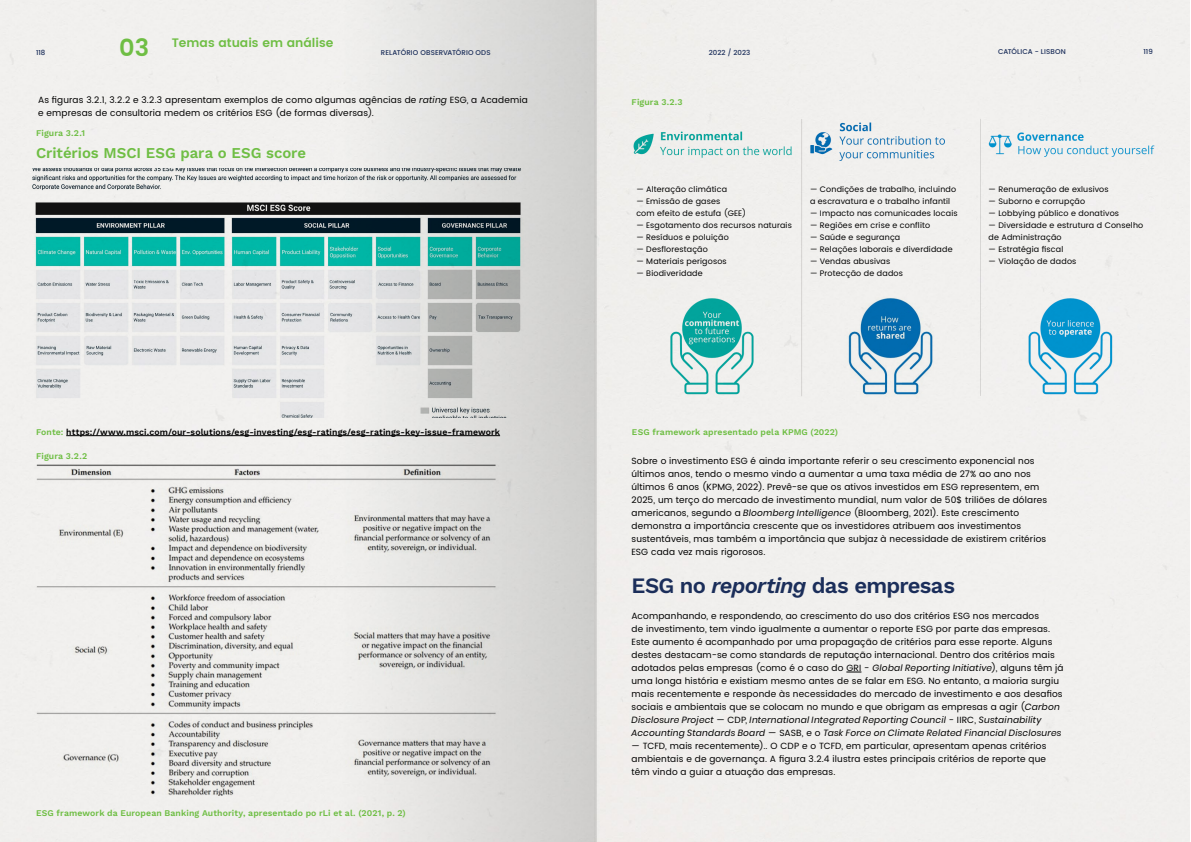
<style>
.page{position:relative;width:1191px;height:842px;background:#fff}
.page>*{position:absolute;margin:0;border:0;box-sizing:border-box;transform-origin:0 0}
.t1{font:600 22px "Work Sans";letter-spacing:-.035em;color:#1b2e5a}
.t2{font:600 15px "Work Sans";color:#6fbe44}
.t3{font:600 12.3px "Poppins";color:#6fbe44}
.t4{font:9px/13px "Poppins";letter-spacing:.02em;color:#000}
.t5{font:600 8.7px "Work Sans";letter-spacing:.015em;color:#6fbe44}
.t6{font:600 8.7px "Work Sans";letter-spacing:.015em;color:#000}
.t7{font:8px/12px "Poppins";letter-spacing:.02em;color:#000}
.t8{font:500 7px "Poppins";letter-spacing:.01em;color:#1b2e5a}
.s1{font-size:24px}
.s2{font-style:italic}
.s3{color:#6fbe44}
</style>
<div class="page">
<img style="left:0;top:0;width:1189px;height:842px">
<img style="left:30px;top:461px;width:476px;height:334px">
<img style="left:21px;top:169px;width:520px;height:249px">
<svg style="left:846px;top:672px;width:15px;height:1px"></svg>
<img style="left:631px;top:111px;width:165px;height:54px">
<img style="left:796px;top:85px;width:8px;height:335px">
<img style="left:804px;top:282px;width:167px;height:136px">
<img style="left:976px;top:85px;width:9px;height:332px">
<img style="left:982px;top:85px;width:173px;height:80px">
<img style="left:615px;top:282px;width:181px;height:136px">
<img style="left:804px;top:85px;width:172px;height:80px">
<img style="left:985px;top:282px;width:170px;height:136px">
<hr style="left:66px;top:435px;width:434px;height:1px;background:#000">
<h3 class="t3" style="left:119px;top:34px;width:216px"><span class="s1">03</span> Temas atuais em análise</h3>
<p class="t8" style="left:36px;top:47px;width:11px">118</p>
<p class="t8" style="left:381px;top:48px;width:111px">RELATÓRIO OBSERVATÓRIO ODS</p>
<p class="t8" style="left:708px;top:48px;width:43px">2022 / 2023</p>
<p class="t8" style="left:998px;top:47px;width:69px">CATÓLICA - LISBON</p>
<p class="t8" style="left:1143px;top:46px;width:11px">119</p>
<p class="t4" style="left:38px;top:93px;width:491px">As figuras 3.2.1, 3.2.2 e 3.2.3 apresentam exemplos de como algumas agências de <span class="s2">rating</span> ESG, a Academia e empresas de consultoria medem os critérios ESG (de formas diversas).</p>
<p class="t5" style="left:36px;top:127px;width:51px">Figura 3.2.1</p>
<h2 class="t2" style="left:36px;top:142px;width:272px">Critérios MSCI ESG para o ESG score</h2>
<p class="t5" style="left:631px;top:96px;width:53px">Figura 3.2.3</p>
<p class="t7" style="left:636px;top:183px;width:92px">— Alteração climática</p>
<p class="t7" style="left:636px;top:195px;width:111px">— Emissão de gases<br>com efeito de estufa (GEE)</p>
<p class="t7" style="left:636px;top:219px;width:157px">— Esgotamento dos recursos naturais</p>
<p class="t7" style="left:636px;top:231px;width:94px">— Resíduos e poluição</p>
<p class="t7" style="left:636px;top:243px;width:73px">— Desflorestação</p>
<p class="t7" style="left:636px;top:255px;width:92px">— Materiais perigosos</p>
<p class="t7" style="left:636px;top:267px;width:68px">— Biodiveridade</p>
<p class="t7" style="left:810px;top:183px;width:148px">— Condições de trabalho, incluindo a escravatura e o trabalho infantil</p>
<p class="t7" style="left:810px;top:207px;width:149px">— Impacto nas comunicades locais</p>
<p class="t7" style="left:810px;top:219px;width:122px">— Regiões em crise e conflito</p>
<p class="t7" style="left:810px;top:231px;width:92px">— Saúde e segurança</p>
<p class="t7" style="left:810px;top:243px;width:144px">— Relações laborais e diverdidade</p>
<p class="t7" style="left:810px;top:255px;width:82px">— Vendas abusivas</p>
<p class="t7" style="left:810px;top:267px;width:94px">— Protecção de dados</p>
<p class="t7" style="left:988px;top:183px;width:122px">— Renumeração de exlusivos</p>
<p class="t7" style="left:988px;top:195px;width:98px">— Suborno e corrupção</p>
<p class="t7" style="left:988px;top:207px;width:132px">— Lobbying público e donativos</p>
<p class="t7" style="left:988px;top:219px;width:156px">— Diversidade e estrutura d Conselho de Administração</p>
<p class="t7" style="left:988px;top:243px;width:76px">— Estratégia fiscal</p>
<p class="t7" style="left:988px;top:255px;width:89px">— Violação de dados</p>
<p class="t6" style="left:36px;top:425px;width:465px"><span class="s3">Fonte:</span> https://www.msci.com/our-solutions/esg-investing/esg-ratings/esg-ratings-key-issue-framework</p>
<p class="t5" style="left:632px;top:425px;width:208px">ESG framework apresentado pela KPMG (2022)</p>
<p class="t5" style="left:36px;top:449px;width:53px">Figura 3.2.2</p>
<p class="t5" style="left:36px;top:806px;width:371px">ESG framework da European Banking Authority, apresentado po rLi et al. (2021, p. 2)</p>
<p class="t4" style="left:631px;top:455px;width:417px">Sobre o investimento ESG é ainda importante referir o seu crescimento exponencial nos últimos anos, tendo o mesmo vindo a aumentar a uma taxa média de 27% ao ano nos últimos 6 anos (KPMG, 2022). Prevê-se que os ativos investidos em ESG representem, em 2025, um terço do mercado de investimento mundial, num valor de 50$ triliões de dólares americanos, segundo a <span class="s2">Bloomberg Intelligence</span> (Bloomberg, 2021). Este crescimento demonstra a importância crescente que os investidores atribuem aos investimentos sustentáveis, mas também a importância que subjaz à necessidade de existirem critérios ESG cada vez mais rigorosos.</p>
<h1 class="t1" style="left:631px;top:569px;width:325px">ESG no <span class="s2">reporting</span> das empresas</h1>
<p class="t4" style="left:631px;top:609px;width:434px">Acompanhando, e respondendo, ao crescimento do uso dos critérios ESG nos mercados<br>de investimento, tem vindo igualmente a aumentar o reporte ESG por parte das empresas.<br>Este aumento é acompanhado por uma propagação de critérios para esse reporte. Alguns destes destacam-se como standards de reputação internacional. Dentro dos critérios mais adotados pelas empresas (como é o caso do GRI - <span class="s2">Global Reporting Initiative</span>), alguns têm já uma longa história e existiam mesmo antes de se falar em ESG. No entanto, a maioria surgiu mais recentemente e responde às necessidades do mercado de investimento e aos desafios sociais e ambientais que se colocam no mundo e que obrigam as empresas a agir (<span class="s2">Carbon Disclosure Project</span> — CDP, <span class="s2">International Integrated Reporting Council</span> - IIRC, <span class="s2">Sustainability Accounting Standards Board</span> — SASB, e o <span class="s2">Task Force on Climate Related Financial Disclosures</span></p>
<p class="t4" style="left:631px;top:739px;width:416px;text-align:justify">— TCFD, mais recentemente).. O CDP e o TCFD, em particular, apresentam apenas critérios ambientais e de governança. A figura 3.2.4 ilustra estes principais critérios de reporte que têm vindo a guiar a atuação das empresas.</p>
</div>
